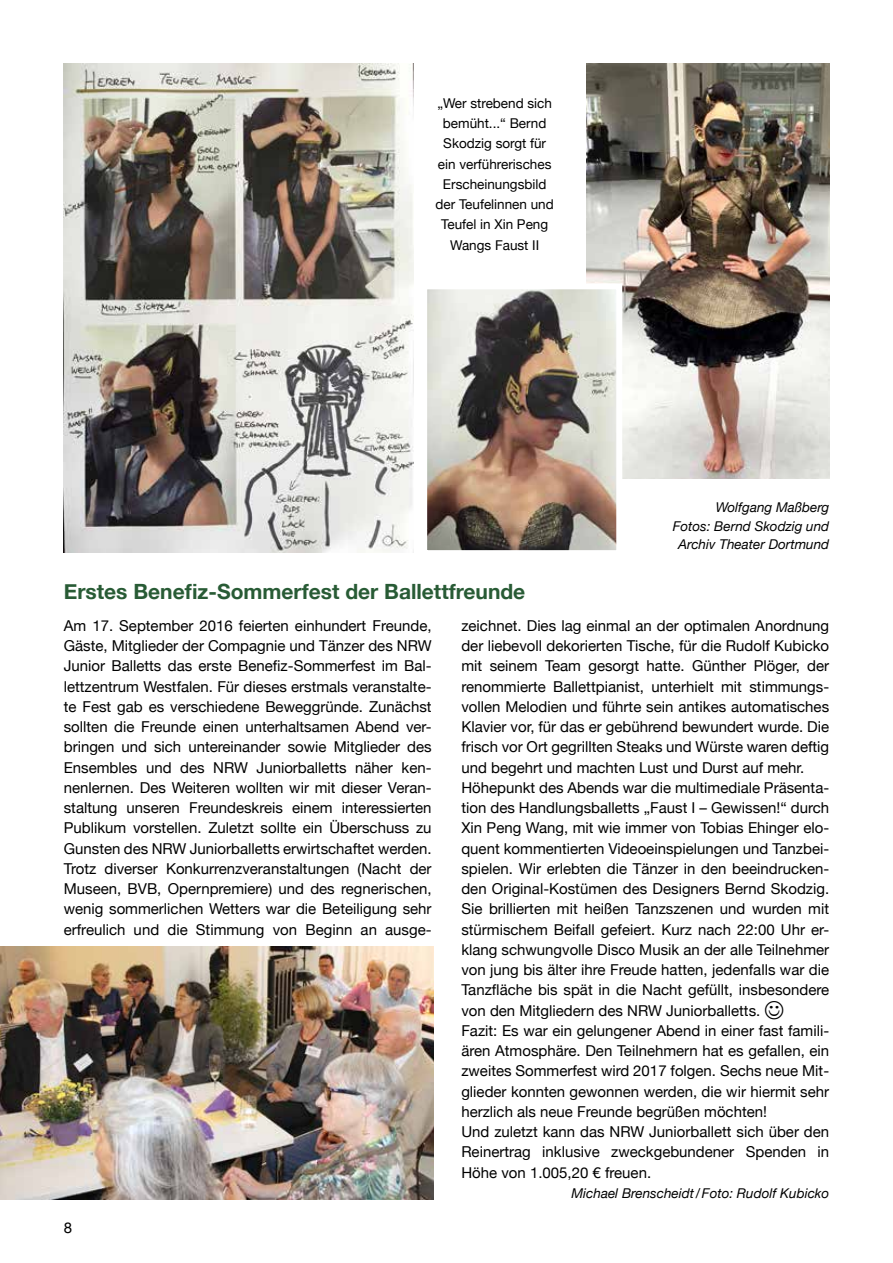
<style>
.page{position:relative;width:893px;height:1263px;background:#fff}
.page>*{position:absolute;margin:0;border:0;box-sizing:border-box;transform-origin:0 0}
.t1{font:700 21px "Helvetica Neue";color:#285b35}
.t2{font:15px/20.2px "Helvetica Neue";color:#000;text-align:justify}
.t3{font:13.5px/20.2px "Helvetica Neue";color:#000;text-align:center}
.t4{font:italic 13.5px/18.8px "Helvetica Neue";color:#000;text-align:right}
</style>
<div class="page">
<img style="left:64px;top:64px;width:349px;height:489px">
<img style="left:586px;top:64px;width:243px;height:414px">
<img style="left:428px;top:290px;width:187px;height:259px">
<div style="left:421px;top:283px;width:201px;height:273px;border:6px solid #fff"></div>
<img style="left:0;top:946px;width:434px;height:253px">
<p class="t3" style="left:436px;top:92px;width:120px">„Wer strebend sich bemüht...“ Bernd<br>Skodzig sorgt für ein verführerisches<br>Erscheinungsbild der Teufelinnen und<br>Teufel in Xin Peng<br>Wangs Faust II</p>
<p class="t4" style="left:673px;top:497px;width:158px">Wolfgang Maßberg<br>Fotos: Bernd Skodzig und<br>Archiv Theater Dortmund</p>
<h1 class="t1" style="left:64px;top:572px;width:463px">Erstes Benefiz-Sommerfest der Ballettfreunde</h1>
<p class="t2" style="left:64px;top:614px;width:369px">Am 17. September 2016 feierten einhundert Freunde, Gäste, Mitglieder der Compagnie und Tänzer des NRW Junior Balletts das erste Benefiz-Sommerfest im Bal&shy;lettzentrum Westfalen. Für dieses erstmals veranstalte&shy;te Fest gab es verschiedene Beweggründe. Zunächst sollten die Freunde einen unterhaltsamen Abend ver&shy;bringen und sich untereinander sowie Mitglieder des Ensembles und des NRW Juniorballetts näher ken&shy;nenlernen. Des Weiteren wollten wir mit dieser Veran&shy;staltung unseren Freundeskreis einem interessierten Publikum vorstellen. Zuletzt sollte ein Überschuss zu Gunsten des NRW Juniorballetts erwirtschaftet werden.<br>Trotz diverser Konkurrenzveranstaltungen (Nacht der Museen, BVB, Opernpremiere) und des regnerischen, wenig sommerlichen Wetters war die Beteiligung sehr erfreulich und die Stimmung von Beginn an ausge-</p>
<p class="t2" style="left:461px;top:614px;width:369px;text-align:left">zeichnet. Dies lag einmal an der optimalen Anordnung der liebevoll dekorierten Tische, für die Rudolf Kubicko mit seinem Team gesorgt hatte. Günther Plöger, der renommierte Ballettpianist, unterhielt mit stimmungs&shy;vollen Melodien und führte sein antikes automatisches Klavier vor, für das er gebührend bewundert wurde. Die frisch vor Ort gegrillten Steaks und Würste waren deftig und begehrt und machten Lust und Durst auf mehr.<br>Höhepunkt des Abends war die multimediale Präsenta&shy;tion des Handlungsballetts „Faust I – Gewissen!“ durch Xin Peng Wang, mit wie immer von Tobias Ehinger elo&shy;quent kommentierten Videoeinspielungen und Tanzbei&shy;spielen. Wir erlebten die Tänzer in den beeindrucken&shy;den Original-Kostümen des Designers Bernd Skodzig.<br>Sie brillierten mit heißen Tanzszenen und wurden mit stürmischem Beifall gefeiert. Kurz nach 22:00 Uhr er&shy;klang schwungvolle Disco Musik an der alle Teilnehmer von jung bis älter ihre Freude hatten, jedenfalls war die Tanzfläche bis spät in die Nacht gefüllt, insbesondere von den Mitgliedern des NRW Juniorballetts.<br>Fazit: Es war ein gelungener Abend in einer fast famili&shy;ären Atmosphäre. Den Teilnehmern hat es gefallen, ein zweites Sommerfest wird 2017 folgen. Sechs neue Mit&shy;glieder konnten gewonnen werden, die wir hiermit sehr herzlich als neue Freunde begrüßen möchten!<br>Und zuletzt kann das NRW Juniorballett sich über den Reinertrag inklusive zweckgebundener Spenden in Höhe von 1.005,20 € freuen.</p>
<p class="t4" style="left:571px;top:1183px;width:259px">Michael Brenscheidt/Foto: Rudolf Kubicko</p>
<p class="t2" style="left:64px;top:1216px;width:10px">8</p>
</div>
